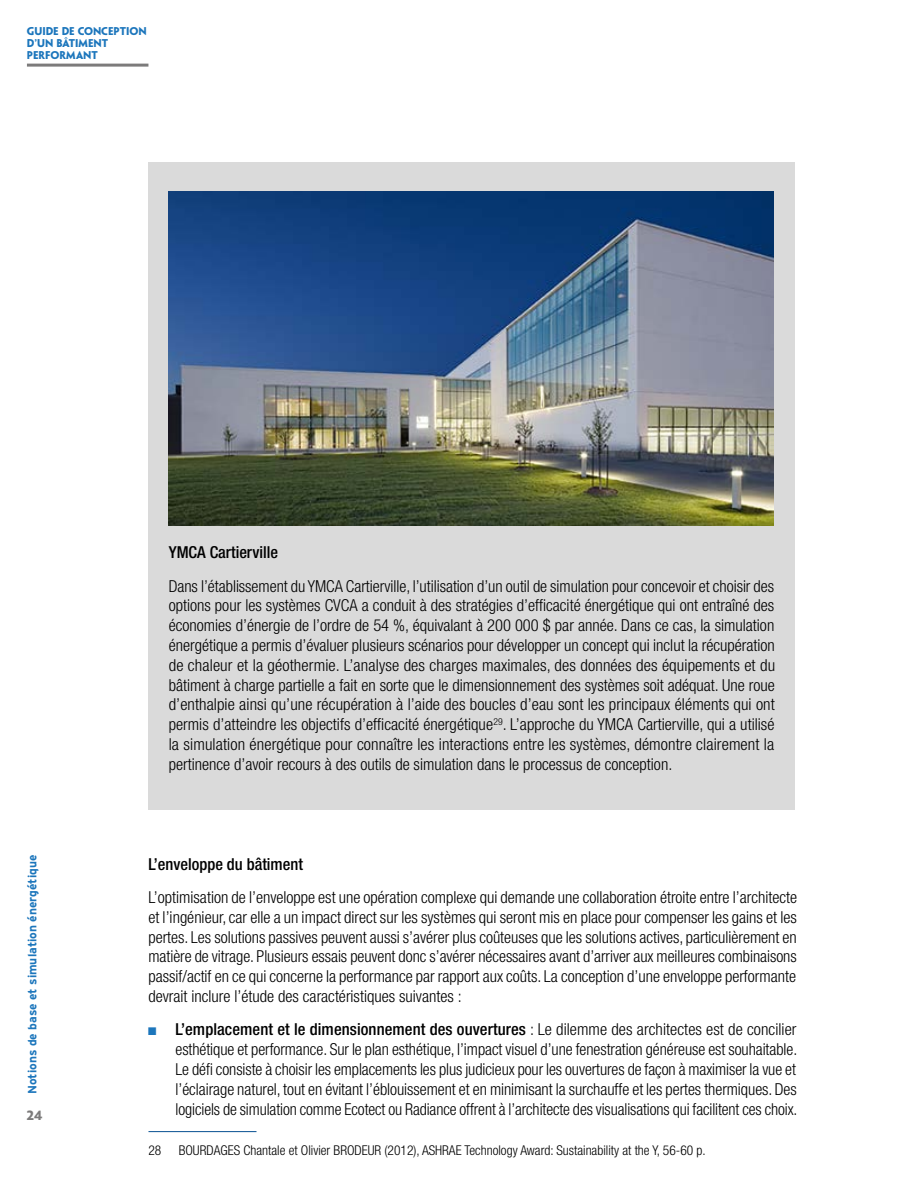
<style>
.page{position:relative;width:918px;height:1188px;background:#fff}
.page>*{position:absolute;margin:0;border:0;box-sizing:border-box;transform-origin:0 0}
.t1{font:300 condensed 16.5px/19.8px "Helvetica Neue";color:#000;text-align:justify}
.t2{font:500 condensed 16.5px "Helvetica Neue";color:#000}
.Note_de_bas_de_page{font:300 condensed 13.5px "Helvetica Neue";color:#000}
.t3{font:700 12px "Interstate";color:#1c76bc}
.t4{font:700 12px "Penumbra Sans Std";color:#7c7b7b}
.t5{font:700 10.2px/12.1px "Penumbra Sans Std";color:#1c76bc}
.s1{font-family:"Arial Narrow";font-weight:400;font-stretch:normal;color:#1c76bc}
.s2{font-weight:500}
</style>
<div class="page">
<hr style="left:27px;top:64px;width:121px;height:3px;background:#7c7b7b">
<div style="left:148px;top:162px;width:647px;height:647px;background:#dadada"></div>
<img style="left:169px;top:192px;width:604px;height:333px">
<hr style="left:148px;top:1131px;width:108px;height:1px;background:#22639d">
<p class="t5" style="left:27px;top:25px;width:121px">GUIDE DE CONCEPTION<br>D’UN BÂTIMENT<br>PERFORMANT</p>
<p class="t2" style="left:169px;top:543px;width:111px">YMCA Cartierville</p>
<p class="t1" style="left:169px;top:576px;width:608px">Dans l’établissement du YMCA Cartierville, l’utilisation d’un outil de simulation pour concevoir et choisir des options pour les systèmes CVCA a conduit à des stratégies d’efficacité énergétique qui ont entraîné des économies d’énergie de l’ordre de 54 %, équivalant à 200 000 $ par année. Dans ce cas, la simulation énergétique a permis d’évaluer plusieurs scénarios pour développer un concept qui inclut la récupération de chaleur et la géothermie. L’analyse des charges maximales, des données des équipements et du bâtiment à charge partielle a fait en sorte que le dimensionnement des systèmes soit adéquat. Une roue d’enthalpie ainsi qu’une récupération à l’aide des boucles d’eau sont les principaux éléments qui ont permis d’atteindre les objectifs d’efficacité énergétique<sup>29</sup>. L’approche du YMCA Cartierville, qui a utilisé la simulation énergétique pour connaître les interactions entre les systèmes, démontre clairement la pertinence d’avoir recours à des outils de simulation dans le processus de conception.</p>
<p class="t3" style="left:25px;top:1094px;width:241px;rotate:-90deg">Notions de base et simulation énergétique</p>
<p class="t4" style="left:27px;top:1108px;width:17px">24</p>
<p class="t2" style="left:148px;top:854px;width:156px">L’enveloppe du bâtiment</p>
<p class="t1" style="left:148px;top:887px;width:650px">L’optimisation de l’enveloppe est une opération complexe qui demande une collaboration étroite entre l’architecte et l’ingénieur, car elle a un impact direct sur les systèmes qui seront mis en place pour compenser les gains et les pertes. Les solutions passives peuvent aussi s’avérer plus coûteuses que les solutions actives, particulièrement en matière de vitrage. Plusieurs essais peuvent donc s’avérer nécessaires avant d’arriver aux meilleures combinaisons passif/actif en ce qui concerne la performance par rapport aux coûts. La conception d’une enveloppe performante devrait inclure l’étude des caractéristiques suivantes :</p>
<p class="t1" style="left:176px;top:1019px;width:623px;text-indent:-27px"><span class="s1">■</span> <span class="s2">L’emplacement et le dimensionnement des ouvertures</span> : Le dilemme des architectes est de concilier esthétique et performance. Sur le plan esthétique, l’impact visuel d’une fenestration généreuse est souhaitable.<br>Le défi consiste à choisir les emplacements les plus judicieux pour les ouvertures de façon à maximiser la vue et l’éclairage naturel, tout en évitant l’éblouissement et en minimisant la surchauffe et les pertes thermiques. Des logiciels de simulation comme Ecotect ou Radiance offrent à l’architecte des visualisations qui facilitent ces choix.</p>
<p class="Note_de_bas_de_page" style="left:148px;top:1142px;width:14px">28</p>
<p class="Note_de_bas_de_page" style="left:179px;top:1142px;width:529px">BOURDAGES Chantale et Olivier BRODEUR (2012), ASHRAE Technology Award: Sustainability at the Y, 56-60 p.</p>
</div>
